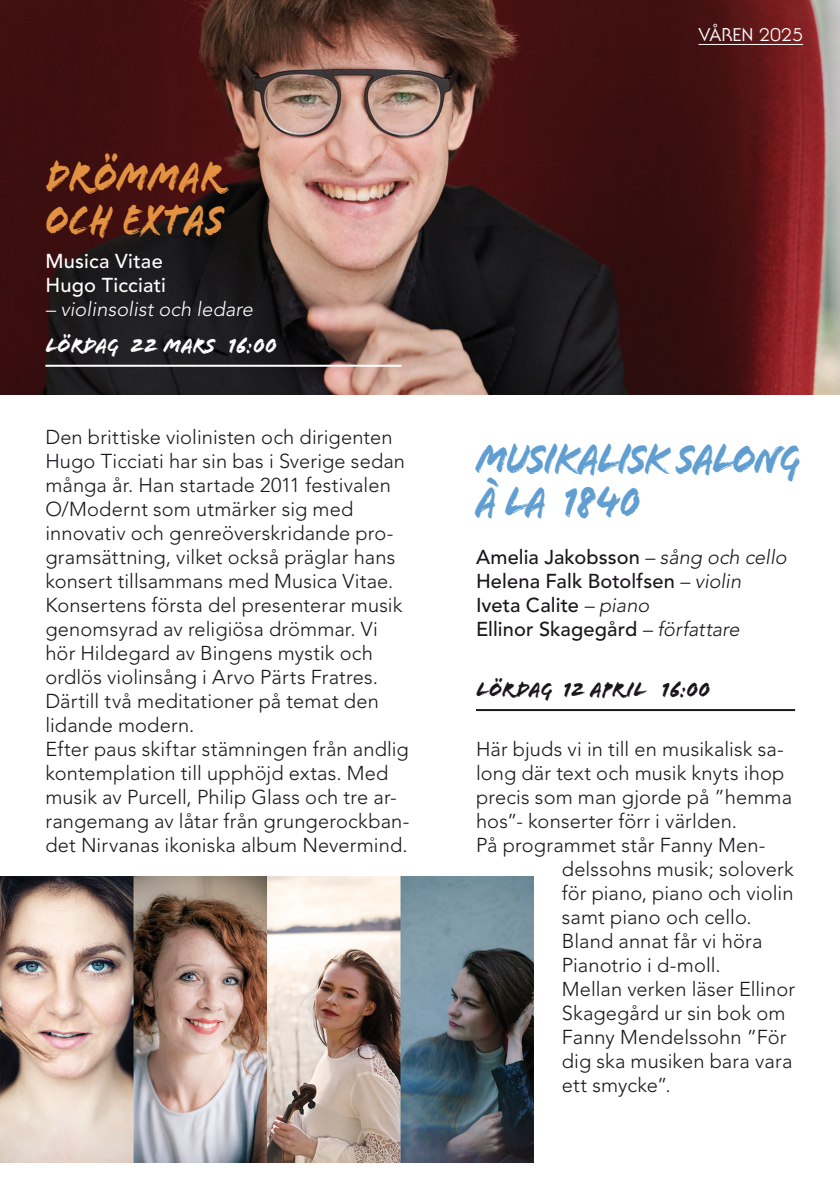
<style>
.page{position:relative;width:840px;height:1191px;background:#fff}
.page>*{position:absolute;margin:0;border:0;box-sizing:border-box;transform-origin:0 0}
.t1{font:45px/43.2px "Flood Std";letter-spacing:-.05em;color:#609ed1;scale:.8 1}
.t2{font:45px/43.2px "Flood Std";letter-spacing:.015em;color:#e29241;scale:.8 1}
.t3{font:22px "Flood Std";color:#1a171c;scale:.91 1}
.t4{font:22px "Flood Std";color:#fff;scale:.91 1}
.t5{font:300 20px/24px "Avenir LT Std";letter-spacing:.005em;color:#1a171c}
.t6{font:500 20px/24px "Avenir LT Std";letter-spacing:.005em;color:#1a171c}
.t7{font:500 20px/24px "Avenir LT Std";letter-spacing:.01em;color:#fff}
.t8{font:italic 300 20px "Avenir LT Std";letter-spacing:.005em;color:#fff}
.t9{font:18px "Serif Gothic Std";color:#fff}
.s1{font-weight:300;font-style:italic}
</style>
<div class="page">
<img style="left:0;top:876px;width:533px;height:286px">
<hr style="left:476px;top:709px;width:318px;height:2px;background:#1a171c">
<img style="left:0;top:0;width:839px;height:394px">
<hr style="left:45px;top:365px;width:356px;height:2px;background:#fff">
<hr style="left:698px;top:44px;width:104px;height:1px;background:#fff">
<h1 class="t2" style="left:45px;top:156px;width:225px">DRÖMMAR<br>OCH EXTAS</h1>
<p class="t7" style="left:45px;top:249px;width:122px">Musica Vitae<br>Hugo Ticciati</p>
<p class="t8" style="left:45px;top:297px;width:209px">– violinsolist och ledare</p>
<p class="t4" style="left:45px;top:332px;width:256px">LÖRDAG 22 MARS 16:00</p>
<p class="t5" style="left:45px;top:425px;width:365px">Den brittiske violinisten och dirigenten Hugo Ticciati har sin bas i Sverige sedan många år. Han startade 2011 festivalen O/Modernt som utmärker sig med innovativ och genreöverskridande pro&shy;gramsättning, vilket också präglar hans konsert tillsammans med Musica Vitae.<br>Konsertens första del presenterar musik genomsyrad av religiösa drömmar. Vi hör Hildegard av Bingens mystik och ordlös violinsång i Arvo Pärts Fratres.<br>Därtill två meditationer på temat den lidande modern.<br>Efter paus skiftar stämningen från andlig kontemplation till upphöjd extas. Med musik av Purcell, Philip Glass och tre ar&shy;rangemang av låtar från grungerockban&shy;det Nirvanas ikoniska album Nevermind.</p>
<p class="t9" style="left:698px;top:24px;width:106px">VÅREN 2025</p>
<h1 class="t1" style="left:476px;top:437px;width:407px">MUSIKALISK SALONG<br>À LA 1840</h1>
<p class="t6" style="left:475px;top:545px;width:312px">Amelia Jakobsson <span class="s1">– sång och cello<br></span>Helena Falk Botolfsen <span class="s1">– violin<br></span>Iveta Calite <span class="s1">– piano<br></span>Ellinor Skagegård <span class="s1">– författare</span></p>
<p class="t3" style="left:476px;top:677px;width:259px">LÖRDAG 12 APRIL 16:00</p>
<p class="t5" style="left:476px;top:737px;width:309px">Här bjuds vi in till en musikalisk sa-</p>
<p class="t5" style="left:476px;top:761px;width:310px">long där text och musik knyts ihop</p>
<p class="t5" style="left:476px;top:785px;width:317px">precis som man gjorde på ”hemma</p>
<p class="t5" style="left:476px;top:809px;width:262px">hos”- konserter förr i världen.</p>
<p class="t5" style="left:476px;top:833px;width:291px">På programmet står Fanny Men-</p>
<p class="t5" style="left:561px;top:857px;width:233px">delssohns musik; soloverk</p>
<p class="t5" style="left:561px;top:881px;width:233px">för piano, piano och violin</p>
<p class="t5" style="left:561px;top:905px;width:191px">samt piano och cello.</p>
<p class="t5" style="left:561px;top:929px;width:202px">Bland annat får vi höra</p>
<p class="t5" style="left:561px;top:953px;width:160px">Pianotrio i d-moll.</p>
<p class="t5" style="left:561px;top:977px;width:234px">Mellan verken läser Ellinor</p>
<p class="t5" style="left:561px;top:1001px;width:225px">Skagegård ur sin bok om</p>
<p class="t5" style="left:561px;top:1025px;width:226px">Fanny Mendelssohn ”För</p>
<p class="t5" style="left:561px;top:1049px;width:232px">dig ska musiken bara vara</p>
<p class="t5" style="left:561px;top:1073px;width:110px">ett smycke”.</p>
</div>
